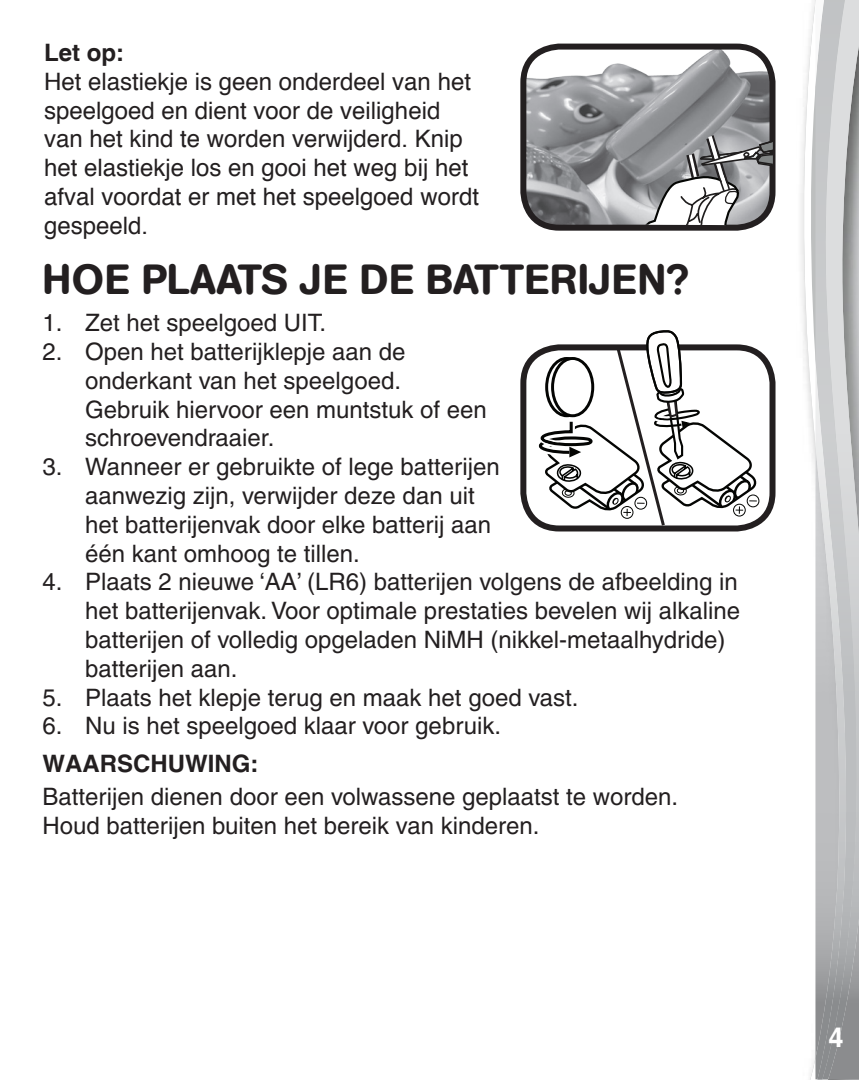
<style>
.page{position:relative;width:859px;height:1080px;background:#fff}
.page>*{position:absolute;margin:0;border:0;box-sizing:border-box;transform-origin:0 0}
.Headline{font:500 42px "AG Book Rounded";letter-spacing:.02em;color:#231f20}
.t1{font:700 27px "Helvetica";color:#fff}
.body_text_2{font:500 24px/28.8px "Helvetica";color:#231f20}
.Headline-2{font:24px/28.8px "Helvetica";color:#231f20}
.body_text_2-2{font:700 24px "Helvetica";color:#231f20}
.Headline-3{font:700 24px "Helvetica";color:#231f20}
</style>
<div class="page">
<svg style="left:803px;top:0;width:12px;height:1080px"></svg>
<svg style="left:815px;top:1079px;width:13px;height:1px"></svg>
<img style="left:858px;top:0;width:1px;height:1079px">
<img style="left:848px;top:0;width:10px;height:1079px">
<img style="left:815px;top:0;width:33px;height:1079px">
<img style="left:524px;top:47px;width:248px;height:177px">
<div style="left:520px;top:44px;width:255px;height:187px;border:6px solid #231f20;border-radius:36px"></div>
<div style="left:520px;top:344px;width:255px;height:187px;border:6px solid #231f20;border-radius:36px"></div>
<svg style="left:634px;top:132px;width:142px;height:99px"></svg>
<svg style="left:529px;top:330px;width:230px;height:199px"></svg>
<p class="Headline-3" style="left:44px;top:38px;width:81px">Let op:</p>
<p class="Headline-2" style="left:44px;top:68px;width:428px">Het elastiekje is geen onderdeel van het</p>
<p class="Headline-2" style="left:44px;top:97px;width:436px">speelgoed en dient voor de veiligheid van het kind te worden verwijderd. Knip het elastiekje los en gooi het weg bij het afval voordat er met het speelgoed wordt gespeeld.</p>
<p class="Headline" style="left:43px;top:255px;width:648px">HOE PLAATS JE DE BATTERIJEN?</p>
<p class="body_text_2" style="left:43px;top:308px;width:285px">1. Zet het speelgoed UIT.</p>
<p class="body_text_2" style="left:85px;top:337px;width:403px;text-indent:-43px">2. Open het batterijklepje aan de onderkant van het speelgoed.<br>Gebruik hiervoor een muntstuk of een schroevendraaier.</p>
<p class="body_text_2" style="left:85px;top:452px;width:416px;text-indent:-43px">3. Wanneer er gebruikte of lege batterijen aanwezig zijn, verwijder deze dan uit het batterijenvak door elke batterij aan één kant omhoog te tillen.</p>
<p class="body_text_2" style="left:85px;top:568px;width:657px;text-indent:-43px">4. Plaats 2 nieuwe ‘AA’ (LR6) batterijen volgens de afbeelding in het batterijenvak. Voor optimale prestaties bevelen wij alkaline batterijen of volledig opgeladen NiMH (nikkel-metaalhydride) batterijen aan.</p>
<p class="body_text_2" style="left:43px;top:683px;width:537px">5. Plaats het klepje terug en maak het goed vast.</p>
<p class="body_text_2" style="left:43px;top:712px;width:460px">6. Nu is het speelgoed klaar voor gebruik.</p>
<p class="body_text_2-2" style="left:43px;top:749px;width:217px">WAARSCHUWING:</p>
<p class="body_text_2" style="left:43px;top:782px;width:637px">Batterijen dienen door een volwassene geplaatst te worden.</p>
<p class="body_text_2" style="left:43px;top:811px;width:498px">Houd batterijen buiten het bereik van kinderen.</p>
<p class="t1" style="left:828px;top:1021px;width:17px">4</p>
</div>
